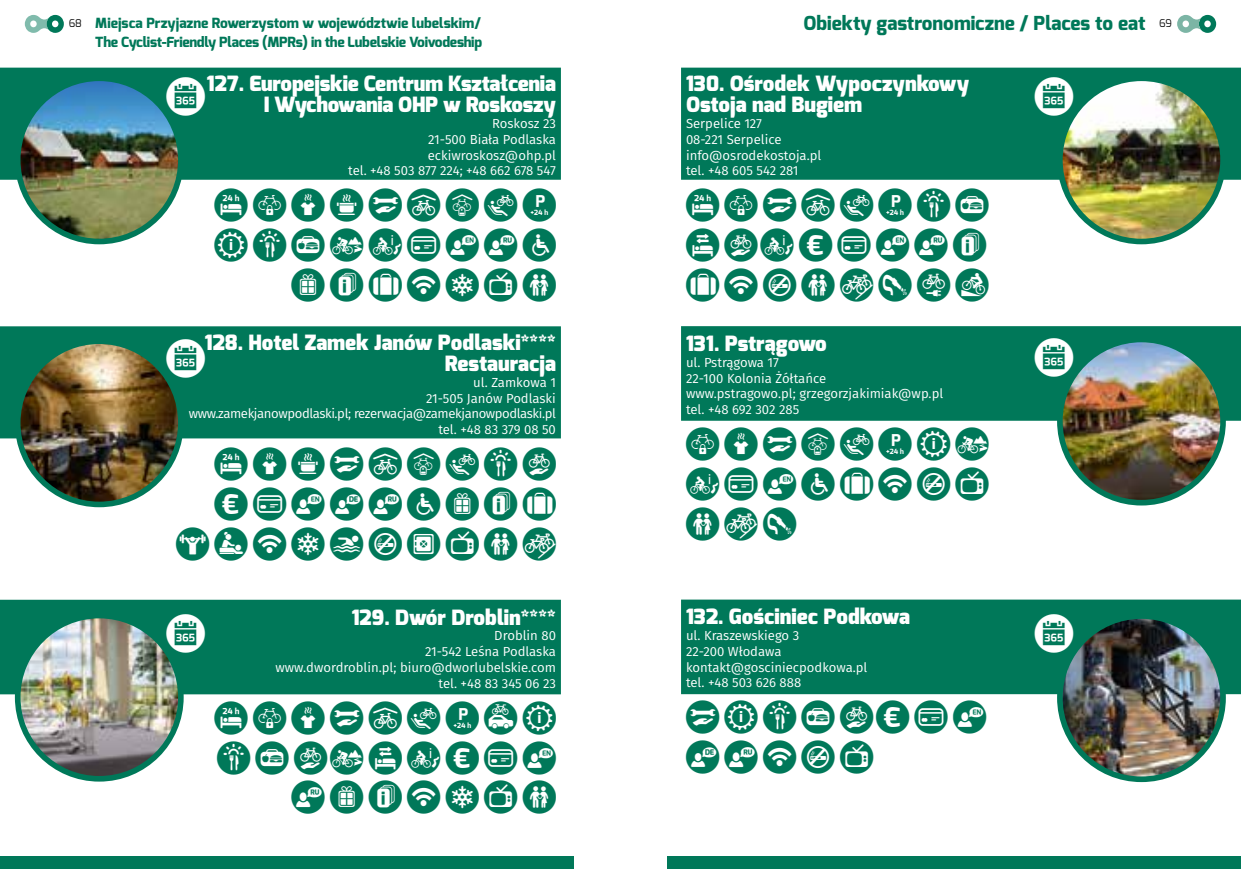
<style>
.page{position:relative;width:1241px;height:869px;background:#fff}
.page>*{position:absolute;margin:0;border:0;box-sizing:border-box;transform-origin:0 0}
.t1{font:38.5px "SW mpr";color:#fff}
.t2{font:33.25px/39.9px "SW mpr";letter-spacing:.155em;color:#007859;text-align:right}
.t3{font:900 21px/21px "Exo";color:#fff;text-align:right}
.t4{font:800 19.25px "Exo";color:#007859}
.t5{font:800 14px/19.2px "Exo";letter-spacing:-.02em;color:#007859}
.t6{font:13.12px/15.8px "Fira Sans";color:#fff}
.t7{font:13.12px/15.8px "Fira Sans";letter-spacing:-.03em;color:#fff;text-align:right}
.t8{font:10.5px "Exo";color:#000}
</style>
<div class="page">
<svg style="left:25px;top:15px;width:39px;height:18px"></svg>
<svg style="left:1177px;top:15px;width:38px;height:18px"></svg>
<div style="left:0;top:855px;width:573px;height:13px;background:#007859"></div>
<div style="left:667px;top:855px;width:573px;height:13px;background:#007859"></div>
<div style="left:681px;top:68px;width:559px;height:112px;background:#007859"></div>
<div style="left:681px;top:326px;width:559px;height:94px;background:#007859"></div>
<div style="left:681px;top:599px;width:559px;height:94px;background:#007859"></div>
<div style="left:0;top:68px;width:561px;height:112px;background:#007859"></div>
<div style="left:0;top:326px;width:561px;height:112px;background:#007859"></div>
<div style="left:0;top:599px;width:561px;height:95px;background:#007859"></div>
<img style="left:18px;top:615px;width:163px;height:163px;border-radius:82px">
<div style="left:15px;top:612px;width:169px;height:169px;border:6px solid #007859;border-radius:50%"></div>
<img style="left:1059px;top:615px;width:163px;height:163px;border-radius:82px">
<div style="left:1056px;top:613px;width:169px;height:168px;border:6px solid #007859;border-radius:50%"></div>
<img style="left:1059px;top:339px;width:163px;height:163px;border-radius:82px">
<div style="left:1056px;top:336px;width:169px;height:169px;border:6px solid #007859;border-radius:50%"></div>
<img style="left:1059px;top:78px;width:163px;height:163px;border-radius:82px">
<div style="left:1056px;top:75px;width:169px;height:169px;border:6px solid #007859;border-radius:50%"></div>
<img style="left:18px;top:341px;width:163px;height:163px;border-radius:82px">
<div style="left:15px;top:338px;width:169px;height:169px;border:6px solid #007859;border-radius:50%"></div>
<img style="left:18px;top:78px;width:163px;height:163px;border-radius:82px">
<div style="left:15px;top:75px;width:169px;height:169px;border:6px solid #007859;border-radius:50%"></div>
<p class="t8" style="left:69px;top:17px;width:15px">68</p>
<h3 class="t4" style="left:803px;top:11px;width:370px">Obiekty gastronomiczne / Places to eat <sup>69</sup></h3>
<h3 class="t3" style="left:686px;top:74px;width:285px;text-align:left">130. Ośrodek Wypoczynkowy<br>Ostoja nad Bugiem</h3>
<p class="t6" style="left:686px;top:115px;width:137px">Serpelice 127<br>08-221 Serpelice info@osrodekostoja.pl tel. +48 605 542 281</p>
<h2 class="t2" style="left:686px;top:185px;width:304px;text-align:justify">125689BC FDDMK*&amp;O KRUYLM&gt;N</h2>
<h3 class="t3" style="left:686px;top:333px;width:142px">131. Pstrągowo</h3>
<p class="t6" style="left:686px;top:354px;width:259px">ul. Pstrągowa 17<br>22-100 Kolonia Żółtańce<br>www.pstragowo.pl; grzegorzjakimiak@wp.pl tel. +48 692 302 285</p>
<h2 class="t2" style="left:686px;top:424px;width:304px;text-align:justify">235789AE DK*LKRUW YLM</h2>
<p class="t5" style="left:95px;top:14px;width:388px">Miejsca Przyjazne Rowerzystom w województwie lubelskim/<br>The Cyclist-Friendly Places (MPRs) in the Lubelskie Voivodeship</p>
<h3 class="t3" style="left:207px;top:74px;width:350px">127. Europejskie Centrum Kształcenia<br>I Wychowania OHP w Roskoszy</h3>
<p class="t6" style="left:348px;top:115px;width:209px;text-align:right">Roskosz 23<br>21-500 Biała Podlaska eckiwroskosz@ohp.pl<br>tel. +48 503 877 224; +48 662 678 547</p>
<h2 class="t2" style="left:215px;top:185px;width:343px">123456789<br>ABCEDK*&amp;L<br>NOKRSWY</h2>
<h3 class="t3" style="left:205px;top:332px;width:353px">128. Hotel Zamek Janów Podlaski****<br>Restauracja</h3>
<p class="t7" style="left:189px;top:374px;width:368px">ul. Zamkowa 1<br>21-505 Janów Podlaski<br>www.zamekjanowpodlaski.pl; rezerwacja@zamekjanowpodlaski.pl tel. +48 83 379 08 50</p>
<h2 class="t2" style="left:176px;top:444px;width:381px">1345678BD<br>MK*I&amp;LNOK<br>PQRSTUVWYL</h2>
<h1 class="t1" style="left:166px;top:76px;width:40px">C</h1>
<h1 class="t1" style="left:1034px;top:76px;width:40px">C</h1>
<h1 class="t1" style="left:1034px;top:337px;width:40px">C</h1>
<h1 class="t1" style="left:166px;top:339px;width:40px">C</h1>
<h3 class="t3" style="left:686px;top:606px;width:225px">132. Gościniec Podkowa</h3>
<p class="t6" style="left:686px;top:627px;width:183px">ul. Kraszewskiego 3<br>22-200 Włodawa kontakt@gosciniecpodkowa.pl tel. +48 503 626 888</p>
<h2 class="t2" style="left:686px;top:697px;width:302px;text-align:left">5ABCDMK*<br>I&amp;RUW</h2>
<h3 class="t3" style="left:351px;top:606px;width:206px">129. Dwór Droblin****</h3>
<p class="t6" style="left:275px;top:627px;width:282px;text-align:right">Droblin 80<br>21-542 Leśna Podlaska<br>www.dwordroblin.pl; biuro@dworlubelskie.com tel. +48 83 345 06 23</p>
<h2 class="t2" style="left:215px;top:697px;width:343px">1235689EA<br>BCDEFDMK* &amp;NORSWY</h2>
<h1 class="t1" style="left:166px;top:613px;width:40px">C</h1>
<h1 class="t1" style="left:1034px;top:614px;width:40px">C</h1>
</div>
